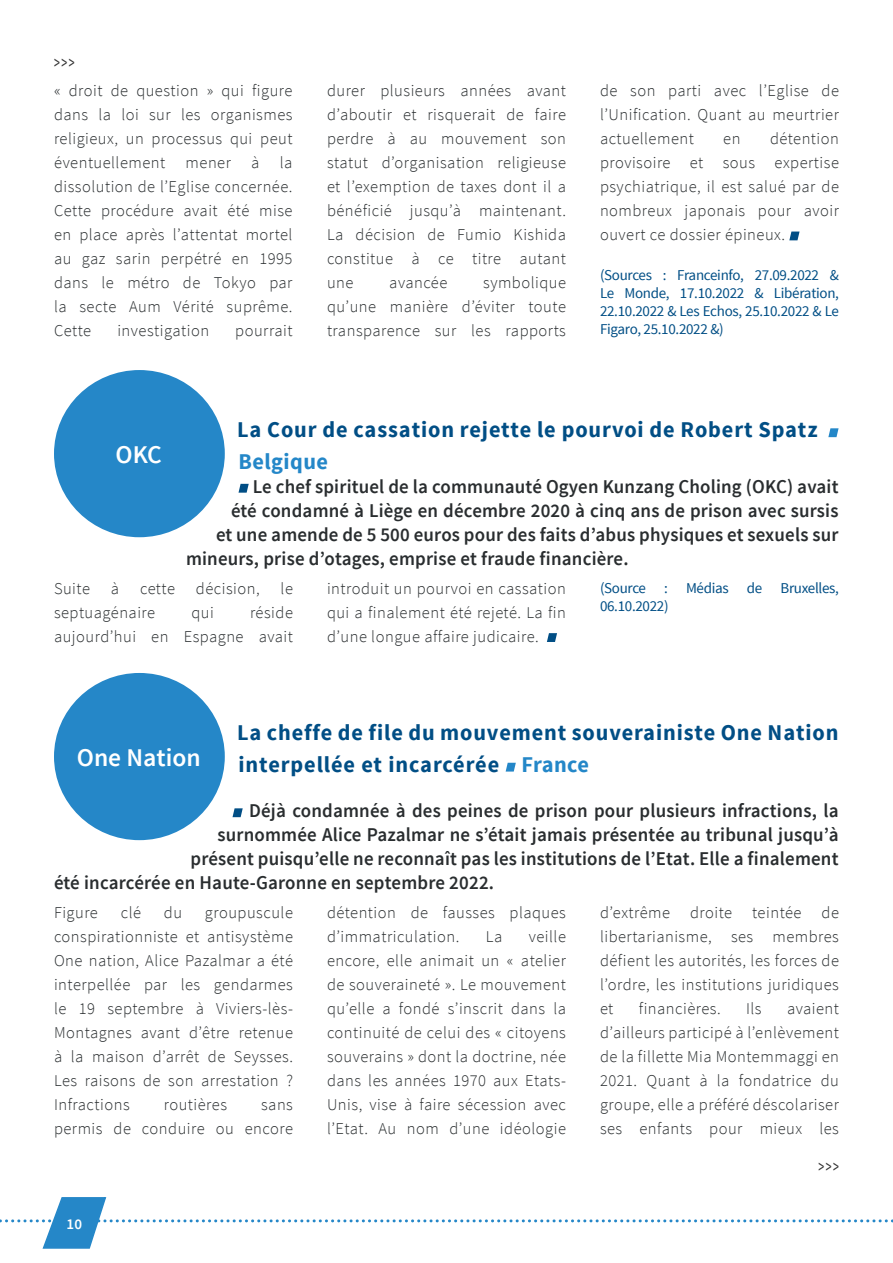
<style>
.page{position:relative;width:893px;height:1263px;background:#fff}
.page>*{position:absolute;margin:0;border:0;box-sizing:border-box;transform-origin:0 0}
.t1{font:600 25.5px "Source Sans Pro";color:#fff}
.t2{font:700 22.5px/31.5px "Source Sans Pro";letter-spacing:.04em;color:#014e85}
.t3{font:600 19.5px "Source Sans Pro";letter-spacing:.01em;color:#292d2f}
.t4{font:19.5px "Source Sans Pro";color:#333;scale:.6 1}
.t5{font:300 16.5px/24px "Source Sans Pro";letter-spacing:.03em;color:#292d2f;text-align:justify}
.t6{font:15px/18px "Source Sans Pro";letter-spacing:-.02em;color:#014e85;text-align:justify}
.t7{font:600 15px "Source Sans Pro";color:#fff}
.s1{color:#2487c8}
</style>
<div class="page">
<svg style="left:0;top:1197px;width:893px;height:52px"></svg>
<svg style="left:789px;top:232px;width:10px;height:8px"></svg>
<svg style="left:828px;top:428px;width:11px;height:9px"></svg>
<svg style="left:239px;top:484px;width:10px;height:9px"></svg>
<div style="left:54px;top:370px;width:171px;height:167px;background:#2587c8;border-radius:50%"></div>
<svg style="left:547px;top:633px;width:10px;height:9px"></svg>
<svg style="left:506px;top:763px;width:10px;height:8px"></svg>
<svg style="left:233px;top:808px;width:10px;height:9px"></svg>
<div style="left:54px;top:673px;width:171px;height:167px;background:#2587c8;border-radius:50%"></div>
<p class="t4" style="left:54px;top:50px;width:36px">&gt;&gt;&gt;</p>
<p class="t5" style="left:54px;top:79px;width:240px">« droit de question » qui figure dans la loi sur les organismes religieux, un processus qui peut éventuellement mener à la dissolution de l’Eglise concernée.<br>Cette procédure avait été mise en place après l’attentat mortel au gaz sarin perpétré en 1995 dans le métro de Tokyo par la secte Aum Vérité suprême.<br>Cette</p>
<p class="t5" style="left:117px;top:319px;width:93px">investigation</p>
<p class="t5" style="left:235px;top:319px;width:59px">pourrait</p>
<p class="t5" style="left:327px;top:79px;width:240px">durer plusieurs années avant d’aboutir et risquerait de faire perdre à au mouvement son statut d’organisation religieuse et l’exemption de taxes dont il a bénéficié jusqu’à maintenant.<br>La décision de Fumio Kishida constitue à ce titre autant une</p>
<p class="t5" style="left:327px;top:271px;width:240px;text-indent:156px">symbolique qu’une manière d’éviter toute transparence sur les rapports</p>
<p class="t5" style="left:389px;top:271px;width:60px">avancée</p>
<p class="t5" style="left:600px;top:79px;width:240px">de son parti avec l’Eglise de l’Unification. Quant au meurtrier actuellement</p>
<p class="t5" style="left:600px;top:127px;width:240px;text-indent:170px">détention provisoire et sous expertise psychiatrique, il est salué par de nombreux japonais pour avoir ouvert ce dossier épineux.</p>
<p class="t6" style="left:600px;top:266px;width:240px">(Sources : Franceinfo, 27.09.2022 &amp; Le Monde, 17.10.2022 &amp; Libération, 22.10.2022 &amp; Les Echos, 25.10.2022 &amp; Le Figaro, 25.10.2022 &amp;)</p>
<p class="t5" style="left:723px;top:127px;width:19px">en</p>
<p class="t1" style="left:116px;top:439px;width:48px">OKC</p>
<p class="t2" style="left:237px;top:415px;width:582px">La Cour de cassation rejette le pourvoi de Robert Spatz<br><span class="s1">Belgique</span></p>
<p class="t3" style="left:253px;top:474px;width:587px">Le chef spirituel de la communauté Ogyen Kunzang Choling (OKC) avait</p>
<p class="t3" style="left:231px;top:498px;width:609px">été condamné à Liège en décembre 2020 à cinq ans de prison avec sursis</p>
<p class="t3" style="left:216px;top:522px;width:624px">et une amende de 5 500 euros pour des faits d’abus physiques et sexuels sur</p>
<p class="t3" style="left:186px;top:546px;width:444px">mineurs, prise d’otages, emprise et fraude financière.</p>
<p class="t5" style="left:54px;top:577px;width:38px">Suite</p>
<p class="t5" style="left:111px;top:577px;width:10px">à</p>
<p class="t5" style="left:140px;top:577px;width:36px">cette</p>
<p class="t5" style="left:196px;top:577px;width:65px">décision,</p>
<p class="t5" style="left:281px;top:577px;width:14px">le</p>
<p class="t5" style="left:54px;top:601px;width:103px">septuagénaire</p>
<p class="t5" style="left:191px;top:601px;width:24px">qui</p>
<p class="t5" style="left:54px;top:601px;width:240px;text-align:right">réside<br>aujourd’hui en Espagne avait</p>
<p class="t5" style="left:327px;top:577px;width:240px">introduit un pourvoi en cassation qui a finalement été rejeté. La fin d’une longue affaire judicaire.</p>
<p class="t6" style="left:600px;top:579px;width:240px">(Source : Médias de Bruxelles,<br>06.10.2022)</p>
<p class="t2" style="left:237px;top:718px;width:603px">La cheffe de file du mouvement souverainiste One Nation interpellée et incarcérée <span class="s1">France</span></p>
<p class="t3" style="left:249px;top:798px;width:591px">Déjà condamnée à des peines de prison pour plusieurs infractions, la</p>
<p class="t3" style="left:218px;top:822px;width:623px">surnommée Alice Pazalmar ne s’était jamais présentée au tribunal jusqu’à</p>
<p class="t3" style="left:190px;top:846px;width:650px">présent puisqu’elle ne reconnaît pas les institutions de l’Etat. Elle a finalement</p>
<p class="t3" style="left:54px;top:870px;width:442px">été incarcérée en Haute-Garonne en septembre 2022.</p>
<p class="t1" style="left:77px;top:741px;width:125px">One Nation</p>
<p class="t5" style="left:54px;top:901px;width:240px;text-indent:151px">groupuscule conspirationniste et antisystème One nation, Alice Pazalmar a été interpellée par les gendarmes le 19 septembre à Viviers-lès-Montagnes avant d’être retenue à la maison d’arrêt de Seysses.<br>Les raisons de son arrestation ?<br>Infractions</p>
<p class="t5" style="left:54px;top:901px;width:45px">Figure</p>
<p class="t5" style="left:121px;top:901px;width:22px">clé</p>
<p class="t5" style="left:164px;top:901px;width:20px">du</p>
<p class="t5" style="left:164px;top:1093px;width:65px">routières</p>
<p class="t5" style="left:54px;top:1093px;width:240px;text-align:right">sans<br>permis de conduire ou encore</p>
<p class="t7" style="left:67px;top:1214px;width:17px">10</p>
<p class="t5" style="left:327px;top:901px;width:240px">détention de fausses plaques d’immatriculation.</p>
<p class="t5" style="left:327px;top:925px;width:240px;text-indent:202px">veille encore, elle animait un « atelier de souveraineté ». Le mouvement qu’elle a fondé s’inscrit dans la continuité de celui des « citoyens souverains » dont la doctrine, née dans les années 1970 aux Etats-Unis, vise à faire sécession avec l’Etat. Au nom d’une idéologie</p>
<p class="t5" style="left:486px;top:925px;width:18px">La</p>
<p class="t5" style="left:600px;top:901px;width:240px">d’extrême droite teintée de libertarianisme, ses membres défient les autorités, les forces de l’ordre, les institutions juridiques et</p>
<p class="t5" style="left:639px;top:997px;width:83px">financières.</p>
<p class="t5" style="left:746px;top:997px;width:17px">Ils</p>
<p class="t5" style="left:600px;top:997px;width:240px;text-indent:187px">avaient d’ailleurs participé à l’enlèvement de la fillette Mia Montemmaggi en 2021. Quant à la fondatrice du groupe, elle a préféré déscolariser ses enfants pour mieux les</p>
<p class="t4" style="left:818px;top:1154px;width:36px">&gt;&gt;&gt;</p>
</div>
